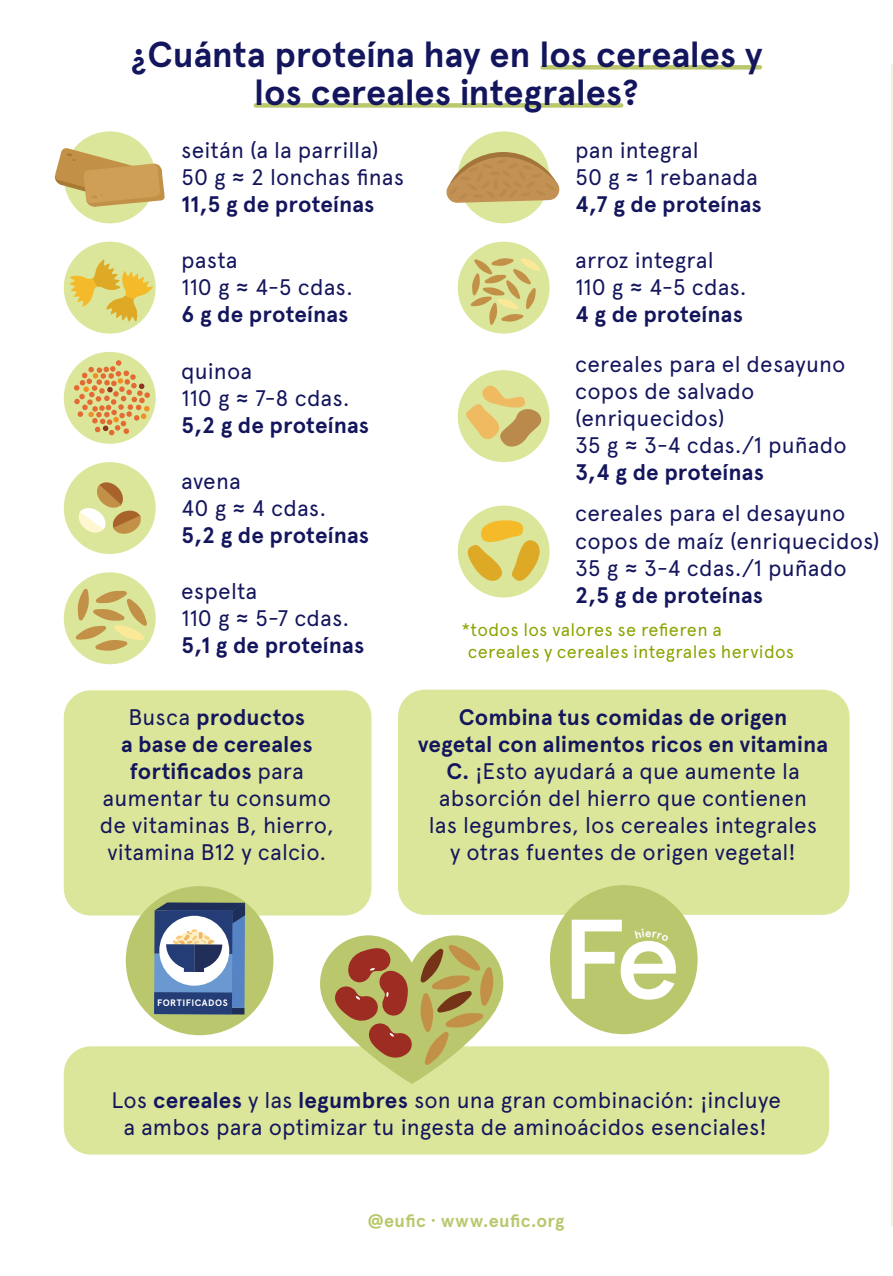
<style>
.page{position:relative;width:893px;height:1276px;background:#fff}
.page>*{position:absolute;margin:0;border:0;box-sizing:border-box;transform-origin:0 0}
.section_titles{font:700 36px/38.2px "Apercu Pro";color:#14165d;text-align:center}
.corps{font:22.5px/27px "Apercu Pro";letter-spacing:.005em;color:#14165d;text-align:center}
.corps-2{font:700 22.5px "Apercu Pro";letter-spacing:.005em;color:#14165d}
.corps-3{font:18px/21.6px "Apercu Pro";letter-spacing:.015em;color:#8ca300}
.t1{font:700 18px "Apercu Pro";letter-spacing:.02em;color:#bac76d}
.t2{font:700 9.45px "Apercu Pro";letter-spacing:.055em;color:#fff}
.s1{font-weight:700}
</style>
<div class="page">
<div style="left:542px;top:65px;width:218px;height:5px;background:#bac76d"></div>
<div style="left:256px;top:103px;width:365px;height:5px;background:#bac76d"></div>
<div style="left:64px;top:690px;width:307px;height:225px;background:#dbe69a;border-radius:27px"></div>
<div style="left:398px;top:689px;width:451px;height:226px;background:#dbe69a;border-radius:27px"></div>
<div style="left:64px;top:1046px;width:765px;height:108px;background:#dbe69a;border-radius:27px"></div>
<hr style="left:891px;top:66px;width:2px;height:1158px;background:#bac76d">
<div style="left:64px;top:131px;width:92px;height:92px;background:#dbe69a;border-radius:50%"></div>
<div style="left:458px;top:242px;width:92px;height:91px;background:#dbe69a;border-radius:50%"></div>
<div style="left:458px;top:131px;width:92px;height:92px;background:#dbe69a;border-radius:50%"></div>
<div style="left:64px;top:242px;width:92px;height:91px;background:#dbe69a;border-radius:50%"></div>
<div style="left:458px;top:370px;width:92px;height:92px;background:#dbe69a;border-radius:50%"></div>
<div style="left:64px;top:352px;width:92px;height:92px;background:#dbe69a;border-radius:50%"></div>
<div style="left:458px;top:505px;width:92px;height:92px;background:#dbe69a;border-radius:50%"></div>
<div style="left:64px;top:462px;width:92px;height:92px;background:#dbe69a;border-radius:50%"></div>
<div style="left:64px;top:572px;width:92px;height:92px;background:#dbe69a;border-radius:50%"></div>
<svg style="left:54px;top:148px;width:111px;height:60px"></svg>
<svg style="left:70px;top:259px;width:83px;height:63px"></svg>
<svg style="left:74px;top:360px;width:76px;height:74px"></svg>
<svg style="left:78px;top:482px;width:63px;height:52px"></svg>
<svg style="left:446px;top:151px;width:114px;height:52px"></svg>
<svg style="left:75px;top:588px;width:72px;height:63px"></svg>
<svg style="left:470px;top:258px;width:71px;height:67px"></svg>
<svg style="left:463px;top:382px;width:81px;height:66px"></svg>
<svg style="left:463px;top:520px;width:82px;height:65px"></svg>
<svg style="left:320px;top:935px;width:183px;height:149px"></svg>
<div style="left:126px;top:886px;width:147px;height:149px;background:#bac76d;border-radius:50%"></div>
<div style="left:232px;top:1008px;width:12px;height:6px;background:#1f2e59"></div>
<div style="left:167px;top:905px;width:78px;height:103px;background:#5583c3"></div>
<div style="left:154px;top:953px;width:78px;height:61px;background:#6999d0"></div>
<div style="left:154px;top:910px;width:78px;height:44px;background:#243d76"></div>
<div style="left:154px;top:992px;width:78px;height:22px;background:#243d76"></div>
<svg style="left:155px;top:902px;width:90px;height:21px"></svg>
<div style="left:159px;top:915px;width:70px;height:70px;background:#fff;border-radius:50%"></div>
<svg style="left:166px;top:929px;width:56px;height:43px"></svg>
<div style="left:550px;top:885px;width:148px;height:149px;background:#bac76d;border-radius:50%"></div>
<svg style="left:572px;top:919px;width:104px;height:80px"></svg>
<p class="section_titles" style="left:130px;top:33px;width:633px">¿Cuánta proteína hay en los cereales y los cereales integrales?</p>
<p class="corps" style="left:181px;top:135px;width:199px">seitán (a la parrilla)</p>
<p class="corps" style="left:181px;top:162px;width:224px">50 g ≈ 2 lonchas finas</p>
<p class="corps-2" style="left:181px;top:187px;width:195px">11,5 g de proteínas</p>
<p class="corps" style="left:181px;top:245px;width:58px">pasta</p>
<p class="corps" style="left:181px;top:272px;width:173px">110 g ≈ 4-5 cdas.</p>
<p class="corps-2" style="left:181px;top:297px;width:169px">6 g de proteínas</p>
<p class="corps" style="left:181px;top:355px;width:72px">quinoa</p>
<p class="corps" style="left:181px;top:382px;width:170px">110 g ≈ 7-8 cdas.</p>
<p class="corps-2" style="left:181px;top:408px;width:189px">5,2 g de proteínas</p>
<p class="corps" style="left:181px;top:465px;width:61px">avena</p>
<p class="corps" style="left:181px;top:492px;width:146px">40 g ≈ 4 cdas.</p>
<p class="corps-2" style="left:181px;top:518px;width:189px">5,2 g de proteínas</p>
<p class="corps" style="left:181px;top:576px;width:78px">espelta</p>
<p class="corps" style="left:181px;top:603px;width:170px">110 g ≈ 5-7 cdas.</p>
<p class="corps-2" style="left:181px;top:628px;width:185px">5,1 g de proteínas</p>
<p class="corps" style="left:575px;top:135px;width:125px">pan integral</p>
<p class="corps" style="left:575px;top:162px;width:184px">50 g ≈ 1 rebanada</p>
<p class="corps-2" style="left:575px;top:187px;width:188px">4,7 g de proteínas</p>
<p class="corps" style="left:575px;top:245px;width:140px">arroz integral</p>
<p class="corps" style="left:575px;top:272px;width:173px">110 g ≈ 4-5 cdas.</p>
<p class="corps-2" style="left:575px;top:297px;width:169px">4 g de proteínas</p>
<p class="corps" style="left:575px;top:349px;width:272px">cereales para el desayuno</p>
<p class="corps" style="left:575px;top:376px;width:181px;text-align:left">copos de salvado (enriquecidos)</p>
<p class="corps" style="left:575px;top:430px;width:273px;text-align:left">35 g ≈ 3-4 cdas./1 puñado<br><span class="s1">3,4 g de proteínas</span></p>
<p class="corps" style="left:575px;top:498px;width:272px">cereales para el desayuno</p>
<p class="corps" style="left:575px;top:525px;width:306px">copos de maíz (enriquecidos)</p>
<p class="corps" style="left:575px;top:552px;width:273px;text-align:left">35 g ≈ 3-4 cdas./1 puñado<br><span class="s1">2,5 g de proteínas</span></p>
<p class="corps-3" style="left:468px;top:618px;width:328px;text-indent:-6px">*todos los valores se refieren a cereales y cereales integrales hervidos</p>
<p class="corps" style="left:100px;top:702px;width:235px">Busca <span class="s1">productos<br>a base de cereales fortificados</span> para aumentar tu consumo de vitaminas B, hierro, vitamina B12 y calcio.</p>
<p class="corps" style="left:418px;top:701px;width:411px"><span class="s1">Combina tus comidas de origen<br>vegetal con alimentos ricos en vitamina C.</span> ¡Esto ayudará a que aumente la absorción del hierro que contienen<br>las legumbres, los cereales integrales<br>y otras fuentes de origen vegetal!</p>
<p class="t2" style="left:157px;top:995px;width:72px">FORTIFICADOS</p>
<p class="corps" style="left:112px;top:1085px;width:671px">Los <span class="s1">cereales</span> y las <span class="s1">legumbres</span> son una gran combinación: ¡incluye a ambos para optimizar tu ingesta de aminoácidos esenciales!</p>
<p class="t1" style="left:368px;top:1207px;width:198px">@eufic · www.eufic.org</p>
</div>
